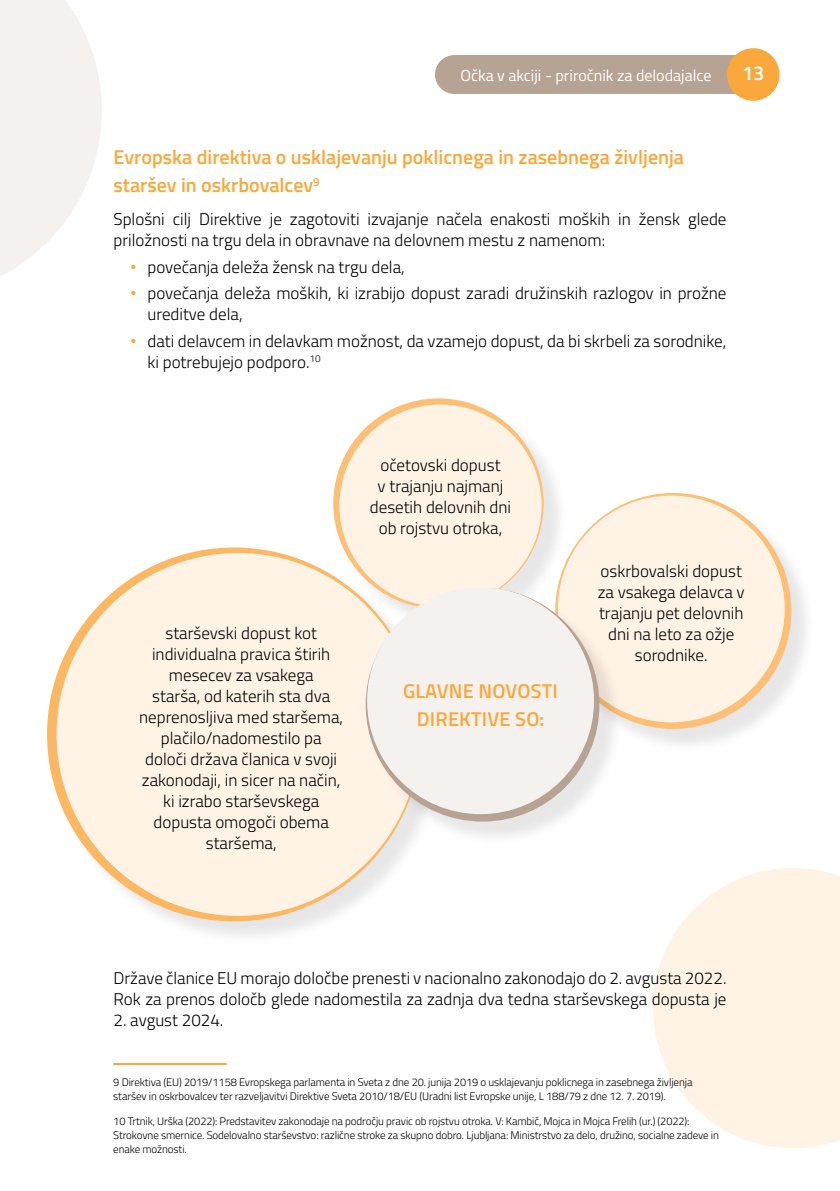
<style>
.page{position:relative;width:840px;height:1191px;background:#fff}
.page>*{position:absolute;margin:0;border:0;box-sizing:border-box;transform-origin:0 0}
.t1{font:600 20px/28px "Titillium Web";color:#faa73b}
.t2{font:600 20px "Titillium Web";color:#fff}
.t3{font:300 17px/21px "Titillium Web";color:#000}
.t4{font:16px "Titillium Web";color:#fff}
.t5{font:300 11px/14px "Titillium Web";letter-spacing:-.01em;color:#000}
.s1{font-family:"Arial";font-weight:400;color:#faa73b}
</style>
<div class="page">
<div style="left:434px;top:55px;width:321px;height:39px;background:#b7a393;border-radius:19px"></div>
<div style="left:726px;top:48px;width:53px;height:53px;background:#faa73b;border-radius:50%"></div>
<svg style="left:0;top:0;width:102px;height:276px"></svg>
<svg style="left:653px;top:868px;width:186px;height:280px;fill:#fff3e5"></svg>
<div style="left:558px;top:496px;width:257px;height:258px;background:#000;opacity:.1"></div>
<svg style="left:555px;top:493px;width:235px;height:236px;background:#fcc37f"></svg>
<div style="left:336px;top:401px;width:232px;height:232px;background:#000;opacity:.1"></div>
<svg style="left:333px;top:398px;width:210px;height:210px;background:#fdc582"></svg>
<div style="left:50px;top:550px;width:395px;height:396px;background:#000;opacity:.1"></div>
<div style="left:47px;top:547px;width:374px;height:374px;background:#fcb763;border-radius:50%"></div>
<div style="left:57px;top:553px;width:362px;height:363px;background:#fff3e5;border-radius:50%"></div>
<div style="left:557px;top:495px;width:227px;height:227px;background:#fff3e5;border-radius:50%"></div>
<div style="left:339px;top:404px;width:202px;height:202px;background:#fff3e5;border-radius:50%"></div>
<div style="left:368px;top:591px;width:256px;height:255px;background:#000;opacity:.1"></div>
<svg style="left:365px;top:588px;width:234px;height:233px;background:#beab9c"></svg>
<div style="left:367px;top:587px;width:226px;height:227px;background:#f4f1ee;border-radius:50%"></div>
<hr style="left:113px;top:1063px;width:114px;height:2px;background:#faa73b">
<p class="t4" style="left:460px;top:64px;width:252px">Očka v akciji - priročnik za delodajalce</p>
<p class="t2" style="left:741px;top:58px;width:24px">13</p>
<p class="t1" style="left:113px;top:142px;width:571px">Evropska direktiva o usklajevanju poklicnega in zasebnega življenja staršev in oskrbovalcev<sup>9</sup></p>
<p class="t3" style="left:113px;top:207px;width:614px">Splošni cilj Direktive je zagotoviti izvajanje načela enakosti moških in žensk glede priložnosti na trgu dela in obravnave na delovnem mestu z namenom:</p>
<p class="t3" style="left:130px;top:255px;width:276px"><span class="s1">•</span> povečanja deleža žensk na trgu dela,</p>
<p class="t3" style="left:147px;top:282px;width:580px;text-indent:-17px"><span class="s1">•</span> povečanja deleža moških, ki izrabijo dopust zaradi družinskih razlogov in prožne ureditve dela,</p>
<p class="t3" style="left:147px;top:329px;width:580px;text-indent:-17px"><span class="s1">•</span> dati delavcem in delavkam možnost, da vzamejo dopust, da bi skrbeli za sorodnike, ki potrebujejo podporo.<sup>10</sup></p>
<p class="t3" style="left:369px;top:454px;width:143px;text-align:center">očetovski dopust<br>v trajanju najmanj desetih delovnih dni ob rojstvu otroka,</p>
<p class="t3" style="left:139px;top:622px;width:205px;text-align:center">starševski dopust kot individualna pravica štirih mesecev za vsakega<br>starša, od katerih sta dva neprenosljiva med staršema, plačilo/nadomestilo pa določi država članica v svoji zakonodaji, in sicer na način, ki izrabo starševskega dopusta omogoči obema staršema,</p>
<p class="t1" style="left:403px;top:676px;width:156px;text-align:center">GLAVNE NOVOSTI<br>DIREKTIVE SO:</p>
<p class="t3" style="left:597px;top:559px;width:148px;text-align:center">oskrbovalski dopust za vsakega delavca v trajanju pet delovnih dni na leto za ožje sorodnike.</p>
<p class="t3" style="left:113px;top:967px;width:614px">Države članice EU morajo določbe prenesti v nacionalno zakonodajo do 2. avgusta 2022.<br>Rok za prenos določb glede nadomestila za zadnja dva tedna starševskega dopusta je</p>
<p class="t3" style="left:113px;top:1009px;width:111px">2. avgust 2024.</p>
<p class="t5" style="left:113px;top:1074px;width:580px">9 Direktiva (EU) 2019/1158 Evropskega parlamenta in Sveta z dne 20. junija 2019 o usklajevanju poklicnega in zasebnega življenja staršev in oskrbovalcev ter razveljavitvi Direktive Sveta 2010/18/EU (Uradni list Evropske unije, L 188/79 z dne 12. 7. 2019).</p>
<p class="t5" style="left:113px;top:1114px;width:607px">10 Trtnik, Urška (2022): Predstavitev zakonodaje na področju pravic ob rojstvu otroka. V: Kambič, Mojca in Mojca Frelih (ur.) (2022):<br>Strokovne smernice. Sodelovalno starševstvo: različne stroke za skupno dobro. Ljubljana: Ministrstvo za delo, družino, socialne zadeve in enake možnosti.</p>
</div>
